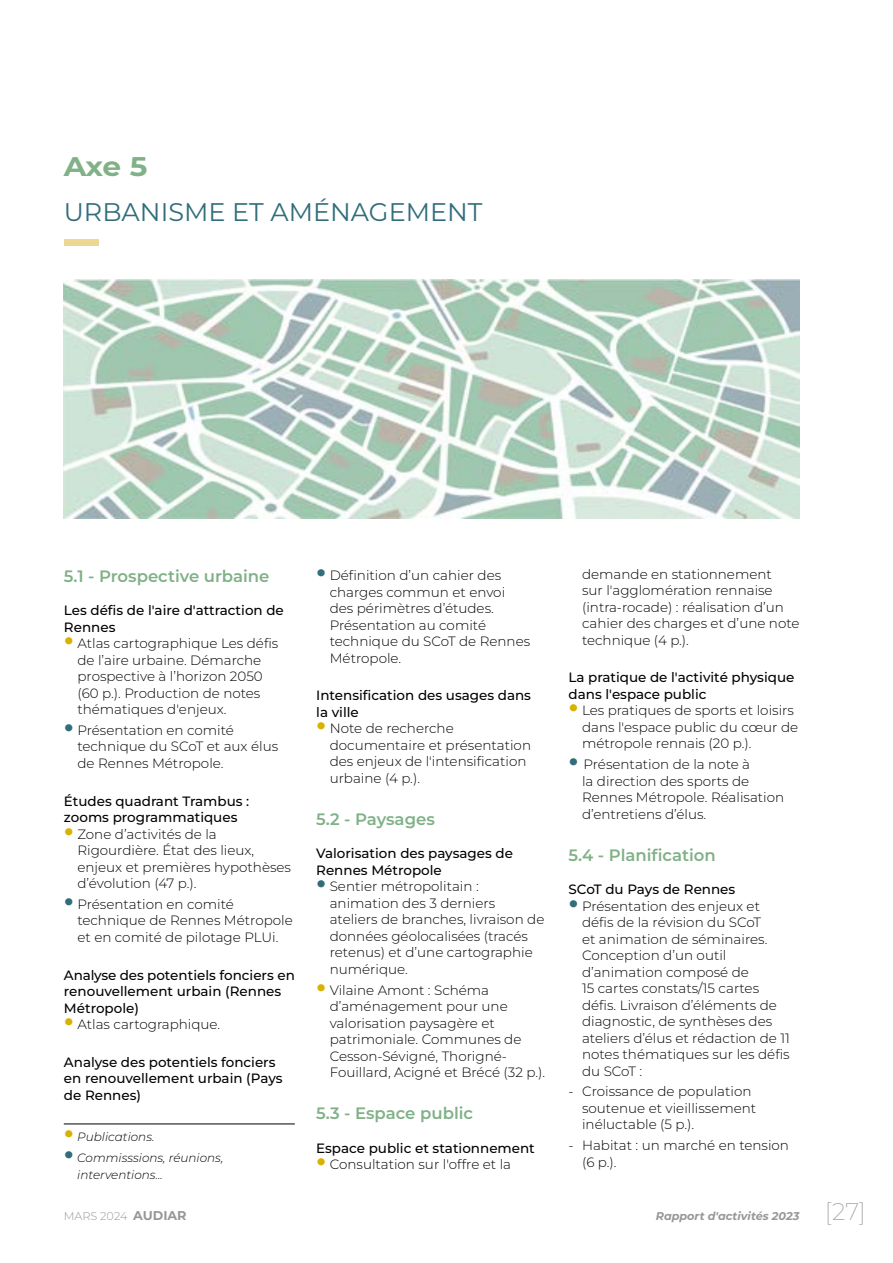
<style>
.page{position:relative;width:893px;height:1263px;background:#fff}
.page>*{position:absolute;margin:0;border:0;box-sizing:border-box;transform-origin:0 0}
.t1{font:700 27px "Montserrat";color:#80b187;scale:1.1 1}
.t2{font:25.5px "Montserrat";color:#316d7b}
.t3{font:600 16.5px "Montserrat";color:#80b187}
.t4{font:300 13.5px/16.5px "Montserrat";color:#000}
.t5{font:500 13.5px/16.5px "Montserrat";color:#000}
.t6{font:italic 300 12px/16.5px "Montserrat";color:#000}
.t7{font:italic 700 11.25px "Montserrat";color:#99969a}
.t8{font:300 11.25px "Montserrat";color:#99969a}
.s1{font-family:"Helvetica Neue LT Std";font-weight:100;font-stretch:condensed;font-size:20.25px;color:#d8b200}
.s2{font-family:"Helvetica Neue LT Std";font-weight:100;font-stretch:condensed;font-size:20.25px;color:#316d7b}
.s3{font-family:"Helvetica Neue LT Std";font-weight:100;font-style:normal;font-stretch:condensed;font-size:20.25px;color:#d8b200}
.s4{font-family:"Helvetica Neue LT Std";font-weight:100;font-style:normal;font-stretch:condensed;font-size:20.25px;color:#316d7b}
.s5{font-weight:700;font-size:12.75px}
.s6{font-weight:200;font-style:normal;font-size:24px;color:#a19fa2}
</style>
<div class="page">
<img style="left:64px;top:279px;width:735px;height:239px">
<div style="left:64px;top:239px;width:35px;height:7px;background:#edd795"></div>
<hr style="left:64px;top:1124px;width:231px;height:1px;background:#000">
<h1 class="t1" style="left:64px;top:147px;width:78px">Axe 5</h1>
<h2 class="t2" style="left:64px;top:194px;width:420px">URBANISME ET AMÉNAGEMENT</h2>
<p class="t4" style="left:582px;top:565px;width:219px">demande en stationnement<br>sur l'agglomération rennaise (intra-rocade) : réalisation d’un cahier des charges et d’une note technique (4 p.).</p>
<p class="t5" style="left:569px;top:669px;width:227px">La pratique de l'activité physique dans l'espace public</p>
<p class="t4" style="left:582px;top:702px;width:218px;text-indent:-14px"><span class="s1">•</span> Les pratiques de sports et loisirs dans l'espace public du cœur de métropole rennais (20 p.).</p>
<p class="t4" style="left:582px;top:756px;width:204px;text-indent:-13px"><span class="s2">•</span> Présentation de la note à<br>la direction des sports de<br>Rennes Métropole. Réalisation d’entretiens d’élus.</p>
<p class="t3" style="left:569px;top:843px;width:149px">5.4 - Planification</p>
<p class="t5" style="left:569px;top:881px;width:168px">SCoT du Pays de Rennes</p>
<p class="t4" style="left:582px;top:897px;width:209px;text-indent:-14px"><span class="s2">•</span> Présentation des enjeux et défis de la révision du SCoT<br>et animation de séminaires.<br>Conception d’un outil d’animation composé de<br>15 cartes constats/15 cartes défis. Livraison d’éléments de diagnostic, de synthèses des ateliers d’élus et rédaction de 11 notes thématiques sur les défis du SCoT :</p>
<p class="t4" style="left:582px;top:1083px;width:176px;text-indent:-14px">- Croissance de population soutenue et vieillissement inéluctable (5 p.).</p>
<p class="t4" style="left:582px;top:1137px;width:208px;text-indent:-14px">- Habitat : un marché en tension (6 p.).</p>
<p class="t3" style="left:64px;top:564px;width:207px">5.1 - Prospective urbaine</p>
<p class="t5" style="left:64px;top:601px;width:221px">Les défis de l'aire d'attraction de<br>Rennes</p>
<p class="t4" style="left:77px;top:635px;width:202px;text-indent:-14px"><span class="s1">•</span> Atlas cartographique Les défis de l’aire urbaine. Démarche prospective à l’horizon 2050 (60 p.). Production de notes thématiques d'enjeux.</p>
<p class="t4" style="left:77px;top:721px;width:202px;text-indent:-14px"><span class="s2">•</span> Présentation en comité technique du SCoT et aux élus de Rennes Métropole.</p>
<p class="t5" style="left:64px;top:792px;width:187px">Études quadrant Trambus : zooms programmatiques</p>
<p class="t4" style="left:77px;top:825px;width:215px;text-indent:-14px"><span class="s1">•</span> Zone d’activités de la<br>Rigourdière. État des lieux, enjeux et premières hypothèses d’évolution (47 p.).</p>
<p class="t4" style="left:77px;top:895px;width:217px;text-indent:-14px"><span class="s2">•</span> Présentation en comité technique de Rennes Métropole et en comité de pilotage PLUi.</p>
<p class="t5" style="left:64px;top:966px;width:233px">Analyse des potentiels fonciers en renouvellement urbain (Rennes<br>Métropole)</p>
<p class="t4" style="left:64px;top:1016px;width:158px"><span class="s1">•</span> Atlas cartographique.</p>
<p class="t5" style="left:64px;top:1053px;width:220px">Analyse des potentiels fonciers en renouvellement urbain (Pays de Rennes)</p>
<p class="t4" style="left:330px;top:567px;width:202px;text-indent:-14px"><span class="s2">•</span> Définition d’un cahier des charges commun et envoi des périmètres d’études.<br>Présentation au comité technique du SCoT de Rennes<br>Métropole.</p>
<p class="t5" style="left:316px;top:687px;width:216px">Intensification des usages dans la ville</p>
<p class="t4" style="left:330px;top:720px;width:203px;text-indent:-14px"><span class="s1">•</span> Note de recherche documentaire et présentation des enjeux de l'intensification urbaine (4 p.).</p>
<p class="t3" style="left:316px;top:807px;width:120px">5.2 - Paysages</p>
<p class="t5" style="left:316px;top:845px;width:198px">Valorisation des paysages de<br>Rennes Métropole</p>
<p class="t4" style="left:330px;top:878px;width:216px;text-indent:-14px"><span class="s2">•</span> Sentier métropolitain : animation des 3 derniers ateliers de branches, livraison de données géolocalisées (tracés retenus) et d’une cartographie numérique.</p>
<p class="t4" style="left:330px;top:981px;width:217px;text-indent:-14px"><span class="s1">•</span> Vilaine Amont : Schéma d’aménagement pour une valorisation paysagère et patrimoniale. Communes de<br>Cesson-Sévigné, Thorigné-<br>Fouillard, Acigné et Brécé (32 p.).</p>
<p class="t3" style="left:316px;top:1101px;width:158px">5.3 - Espace public</p>
<p class="t5" style="left:316px;top:1139px;width:220px">Espace public et stationnement</p>
<p class="t4" style="left:316px;top:1156px;width:196px"><span class="s1">•</span> Consultation sur l'offre et la</p>
<p class="t6" style="left:64px;top:1128px;width:92px"><span class="s3">•</span> Publications.</p>
<p class="t6" style="left:77px;top:1149px;width:148px;text-indent:-14px"><span class="s4">•</span> Commisssions, réunions, interventions...</p>
<p class="t8" style="left:64px;top:1209px;width:124px">MARS 2024 <span class="s5">AUDIAR</span></p>
<p class="t7" style="left:656px;top:1208px;width:212px">Rapport d'activités 2023 <span class="s6">[27]</span></p>
</div>
